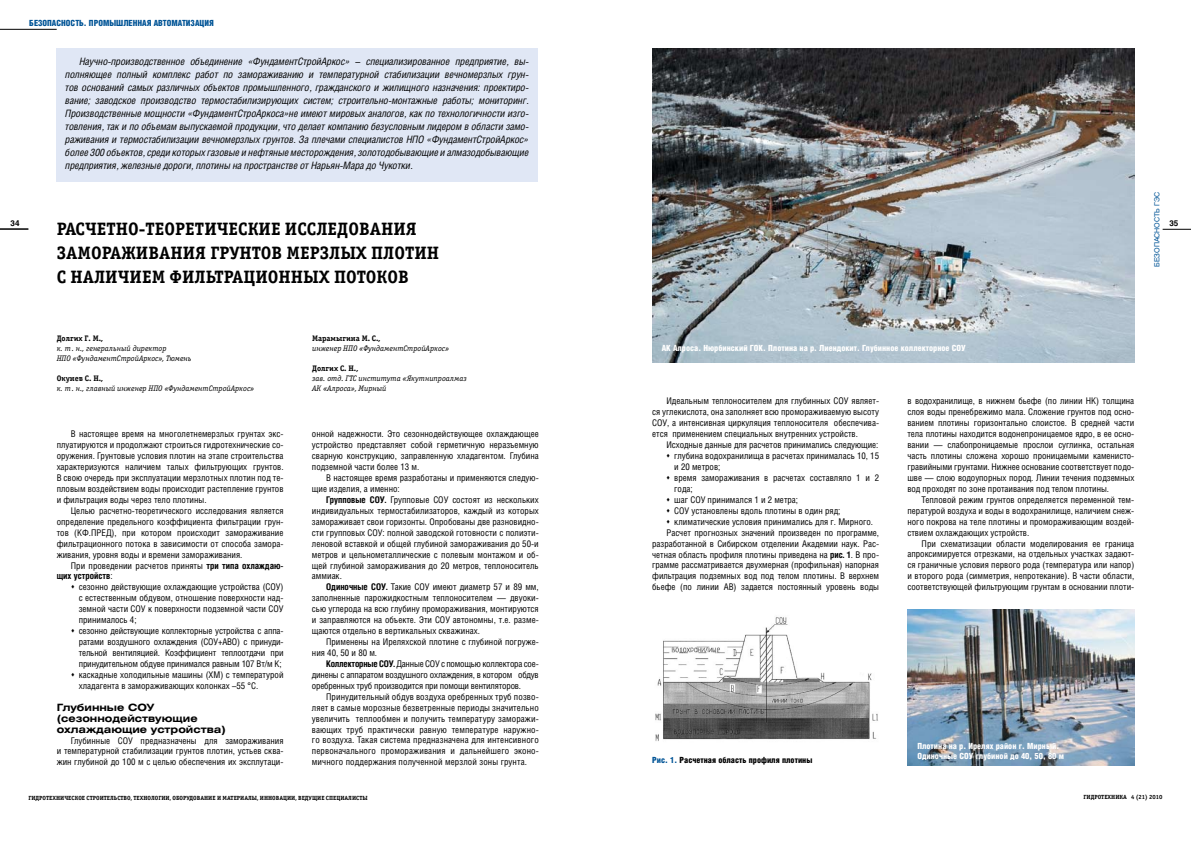
<style>
.page{position:relative;width:1191px;height:842px;background:#fff}
.page>*{position:absolute;margin:0;border:0;box-sizing:border-box;transform-origin:0 0}
.t1{font:700 18px "Officina Serif C";color:#000}
.t2{font:italic 10.2px/13px "Helios Cond";letter-spacing:-.01em;color:#000;text-align:justify}
.t3{font:700 10px/10.9px "Helios Ext";color:#000}
.t4{font:9.2px/10.9px "Helios Cond";color:#000;text-align:justify}
.t5{font:900 8.5px/10px "Helios Cond";color:#fff}
.t6{font:900 8.5px "Helios Cond";color:#005496}
.t7{font:900 8.5px "Helios Cond";color:#000}
.t8{font:italic 8px/10px "Officina Serif C";color:#000}
.t9{font:700 8px "Officina Serif C";color:#000}
.t10{font:700 8px "Helios";color:#000}
.t11{font:7px "Helios";color:#005496}
.t12{font:700 6px "Officina Serif C";color:#000}
.s1{font-weight:700}
.s2{color:#005496}
</style>
<div class="page">
<hr style="left:0;top:29px;width:57px;height:1px;background:#000">
<svg style="left:0;top:229px;width:28px;height:1px"></svg>
<svg style="left:1162px;top:229px;width:29px;height:1px"></svg>
<div style="left:57px;top:48px;width:481px;height:133px;background:#e0e7f5"></div>
<img style="left:655px;top:617px;width:223px;height:124px">
<img style="left:652px;top:48px;width:482px;height:314px">
<img style="left:907px;top:609px;width:227px;height:156px">
<p class="t6" style="left:29px;top:18px;width:186px">Безопасность. Промышленная автоматизация</p>
<p class="t2" style="left:65px;top:54px;width:465px;text-indent:14px">Научно-производственное объединение «ФундаментСтройАркос» – специализированное предприятие, вы&shy;полняющее полный комплекс работ по замораживанию и температурной стабилизации вечномерзлых грун&shy;тов оснований самых различных объектов промышленного, гражданского и жилищного назначения: проектиро&shy;вание; заводское производство термостабилизирующих систем; строительно-монтажные работы; мониторинг.<br>Производственные мощности «ФундаментСтроАркоса»не имеют мировых аналогов, как по технологичности изго&shy;товления, так и по объемам выпускаемой продукции, что делает компанию безусловным лидером в области замо&shy;раживания и термостабилизации вечномерзлых грунтов. За плечами специалистов НПО «ФундаментСтройАркос» более 300 объектов, среди которых газовые и нефтяные месторождения, золотодобывающие и алмазодобывающие предприятия, железные дороги, плотины на пространстве от Нарьян-Мара до Чукотки.</p>
<p class="t10" style="left:11px;top:219px;width:10px">34</p>
<h1 class="t1" style="left:57px;top:219px;width:12px">РАСЧЕТНО</h1>
<h1 class="t1" style="left:139px;top:219px;width:18px">-ТЕОРЕТИЧЕСКИЕ</h1>
<h1 class="t1" style="left:285px;top:219px;width:12px">ИССЛЕДОВАНИ</h1>
<h1 class="t1" style="left:406px;top:219px;width:12px">Я</h1>
<h1 class="t1" style="left:57px;top:243px;width:22px">ЗАМОРА</h1>
<h1 class="t1" style="left:121px;top:243px;width:28px">ЖИВАНИ</h1>
<h1 class="t1" style="left:195px;top:243px;width:27px">Я ГРУНТОВ</h1>
<h1 class="t1" style="left:286px;top:243px;width:12px">МЕР</h1>
<h1 class="t1" style="left:320px;top:243px;width:23px">ЗЛЫХ</h1>
<h1 class="t1" style="left:371px;top:243px;width:13px">ПЛОТИН</h1>
<h1 class="t1" style="left:57px;top:267px;width:27px">С НАЛИЧИЕМ</h1>
<h1 class="t1" style="left:169px;top:267px;width:25px">ФИЛЬТРАЦИОННЫХ</h1>
<h1 class="t1" style="left:334px;top:267px;width:12px">ПОТОКОВ</h1>
<p class="t9" style="left:57px;top:333px;width:48px">Долгих Г. М.,</p>
<p class="t8" style="left:57px;top:343px;width:136px">к. т. н., генеральный директор<br>НПО «ФундаментСтройАркос», Тюмень</p>
<p class="t9" style="left:57px;top:373px;width:48px">Окунев С. Н.,</p>
<p class="t8" style="left:57px;top:383px;width:199px">к. т. н., главный инженер НПО «ФундаментСтройАркос»</p>
<p class="t4" style="left:57px;top:428px;width:228px;text-indent:14px">В настоящее время на многолетнемерзлых грунтах экс&shy;плуатируются и продолжают строиться гидротехнические со&shy;оружения. Грунтовые условия плотин на этапе строительства характеризуются наличием талых фильтрующих грунтов.<br>В свою очередь при эксплуатации мерзлотных плотин под те&shy;пловым воздействием воды происходит растепление грунтов и фильтрация воды через тело плотины.</p>
<p class="t4" style="left:57px;top:505px;width:228px;text-indent:14px">Целью расчетно-теоретического исследования является определение предельного коэффициента фильтрации грун&shy;тов (КФ.ПРЕД), при котором происходит замораживание фильтрационного потока в зависимости от способа замора&shy;живания, уровня воды и времени замораживания.</p>
<p class="t4" style="left:57px;top:560px;width:228px;text-indent:14px">При проведении расчетов приняты <span class="s1">три типа охлаждаю&shy;щих устройств</span>:</p>
<p class="t4" style="left:79px;top:581px;width:206px;text-align:left">сезонно действующие охлаждающие устройства (СОУ) с естественным обдувом, отношение поверхности над&shy;земной части СОУ к поверхности подземной части СОУ принималось 4;<br>сезонно действующие коллекторные устройства с аппа&shy;ратами воздушного охлаждения (СОУ+АВО) с принуди&shy;тельной вентиляцией. Коэффициент теплоотдачи при принудительном обдуве принимался равным 107 Вт/м К; каскадные холодильные машины (ХМ) с температурой хладагента в замораживающих колонках –55 °С.</p>
<p class="t3" style="left:57px;top:702px;width:171px">Глубинные СОУ (сезоннодействующие охлаждающие устройства)</p>
<p class="t4" style="left:57px;top:735px;width:228px;text-indent:14px">Глубинные СОУ предназначены для замораживания и температурной стабилизации грунтов плотин, устьев сква&shy;жин глубиной до 100 м с целью обеспечения их эксплутаци-</p>
<p class="t9" style="left:312px;top:333px;width:70px">Марамыгина М. С.,</p>
<p class="t8" style="left:312px;top:343px;width:139px">инженер НПО «ФундаментСтройАркос»</p>
<p class="t9" style="left:312px;top:363px;width:47px">Долгих С. Н.,</p>
<p class="t8" style="left:312px;top:373px;width:156px">зав. отд. ГТС института «Якутнипроалмаз<br>АК «Алроса», Мирный</p>
<p class="t4" style="left:312px;top:428px;width:228px">онной надежности. Это сезоннодействующее охлаждающее устройство представляет собой герметичную неразъемную сварную конструкцию, заправленную хладагентом. Глубина подземной части более 13 м.</p>
<p class="t4" style="left:312px;top:472px;width:228px;text-indent:14px">В настоящее время разработаны и применяются следую&shy;щие изделия, а именно:</p>
<p class="t4" style="left:312px;top:494px;width:228px;text-indent:14px"><span class="s1">Групповые СОУ.</span> Групповые СОУ состоят из нескольких индивидуальных термостабилизаторов, каждый из которых замораживает свои горизонты. Опробованы две разновидно&shy;сти групповых СОУ: полной заводской готовности с полиэти&shy;леновой вставкой и общей глубиной замораживания до 50-и метров и цельнометаллические с полевым монтажом и об&shy;щей глубиной замораживания до 20 метров, теплоноситель аммиак.</p>
<p class="t4" style="left:312px;top:581px;width:228px;text-indent:14px"><span class="s1">Одиночные СОУ.</span> Такие СОУ имеют диаметр 57 и 89 мм, заполненные парожидкостным теплоносителем — двуоки&shy;сью углерода на всю глубину промораживания, монтируются и заправляются на объекте. Эти СОУ автономны, т.е. разме&shy;щаются отдельно в вертикальных скважинах.</p>
<p class="t4" style="left:312px;top:636px;width:228px;text-indent:14px">Применены на Иреляхской плотине с глубиной погруже&shy;ния 40, 50 и 80 м.</p>
<p class="t4" style="left:312px;top:658px;width:228px;text-indent:14px"><span class="s1">Коллекторные СОУ.</span> Данные СОУ с помощью коллектора сое&shy;динены с аппаратом воздушного охлаждения, в котором обдув оребренных труб производится при помощи вентиляторов.</p>
<p class="t4" style="left:312px;top:691px;width:228px;text-indent:14px">Принудительный обдув воздуха оребренных труб позво&shy;ляет в самые морозные безветренные периоды значительно увеличить теплообмен и получить температуру заморажи&shy;вающих труб практически равную температуре наружно&shy;го воздуха. Такая система предназначена для интенсивного первоначального промораживания и дальнейшего эконо&shy;мичного поддержания полученной мерзлой зоны грунта.</p>
<p class="t12" style="left:28px;top:795px;width:341px">гидротехническое строительство, технологии, оборудование и материалы, инновации, ведущие специалисты</p>
<p class="t11" style="left:1152px;top:267px;width:76px;rotate:-90deg">Безопасность ГЭС</p>
<p class="t10" style="left:1169px;top:219px;width:10px">35</p>
<p class="t5" style="left:661px;top:343px;width:306px">АК Алроса. Нюрбинский ГОК. Плотина на р. Лиендокит. Глубинное коллекторное СОУ</p>
<p class="t4" style="left:652px;top:396px;width:228px;text-indent:14px">Идеальным теплоносителем для глубинных СОУ являет&shy;ся углекислота, она заполняет всю промораживаемую высоту СОУ, а интенсивная циркуляция теплоносителя обеспечива&shy;ется применением специальных внутренних устройств.</p>
<p class="t4" style="left:666px;top:439px;width:214px">Исходные данные для расчетов принимались следующие:</p>
<p class="t4" style="left:674px;top:450px;width:206px">глубина водохранилища в расчетах принималась 10, 15</p>
<p class="t4" style="left:674px;top:461px;width:48px">и 20 метров;</p>
<p class="t4" style="left:674px;top:472px;width:206px">время замораживания в расчетах составляло 1 и 2</p>
<p class="t4" style="left:674px;top:483px;width:20px">года;</p>
<p class="t4" style="left:674px;top:494px;width:125px">шаг СОУ принимался 1 и 2 метра;</p>
<p class="t4" style="left:674px;top:505px;width:168px">СОУ установлены вдоль плотины в один ряд;</p>
<p class="t4" style="left:674px;top:516px;width:200px">климатические условия принимались для г. Мирного.</p>
<p class="t4" style="left:666px;top:527px;width:214px">Расчет прогнозных значений произведен по программе,</p>
<p class="t4" style="left:652px;top:538px;width:228px">разработанной в Сибирском отделении Академии наук. Рас-</p>
<p class="t4" style="left:652px;top:549px;width:228px">четная область профиля плотины приведена на <span class="s1">рис. 1</span>. В про-</p>
<p class="t4" style="left:652px;top:559px;width:228px">грамме рассматривается двухмерная (профильная) напорная</p>
<p class="t4" style="left:652px;top:570px;width:228px">фильтрация подземных вод под телом плотины. В верхнем</p>
<p class="t4" style="left:652px;top:581px;width:228px">бьефе (по линии AB) задается постоянный уровень воды</p>
<p class="t4" style="left:907px;top:395px;width:228px">в водохранилище, в нижнем бьефе (по линии HK) толщина слоя воды пренебрежимо мала. Сложение грунтов под осно&shy;ванием плотины горизонтально слоистое. В средней части тела плотины находится водонепроницаемое ядро, в ее осно&shy;вании — слабопроницаемые прослои суглинка, остальная часть плотины сложена хорошо проницаемыми каменисто&shy;гравийными грунтами. Нижнее основание соответствует подо&shy;шве — слою водоупорных пород. Линии течения подземных вод проходят по зоне протаивания под телом плотины.</p>
<p class="t4" style="left:907px;top:494px;width:228px;text-indent:14px">Тепловой режим грунтов определяется переменной тем&shy;пературой воздуха и воды в водохранилище, наличием снеж&shy;ного покрова на теле плотины и промораживающим воздей&shy;ствием охлаждающих устройств.</p>
<p class="t4" style="left:907px;top:538px;width:228px;text-indent:14px">При схематизации области моделирования ее граница апроксимируется отрезками, на отдельных участках задают&shy;ся граничные условия первого рода (температура или напор) и второго рода (симметрия, непротекание). В части области, соответствующей фильтрующим грунтам в основании плоти-</p>
<p class="t7" style="left:652px;top:755px;width:162px"><span class="s2">Рис. 1.</span> Расчетная область профиля плотины</p>
<p class="t5" style="left:917px;top:741px;width:148px">Плотина на р. Ирелях район г. Мирный.<br>Одиночные СОУ глубиной до 40, 50, 80 м</p>
<p class="t12" style="left:1083px;top:793px;width:81px">гидротехника 4 (21) 2010</p>
</div>
